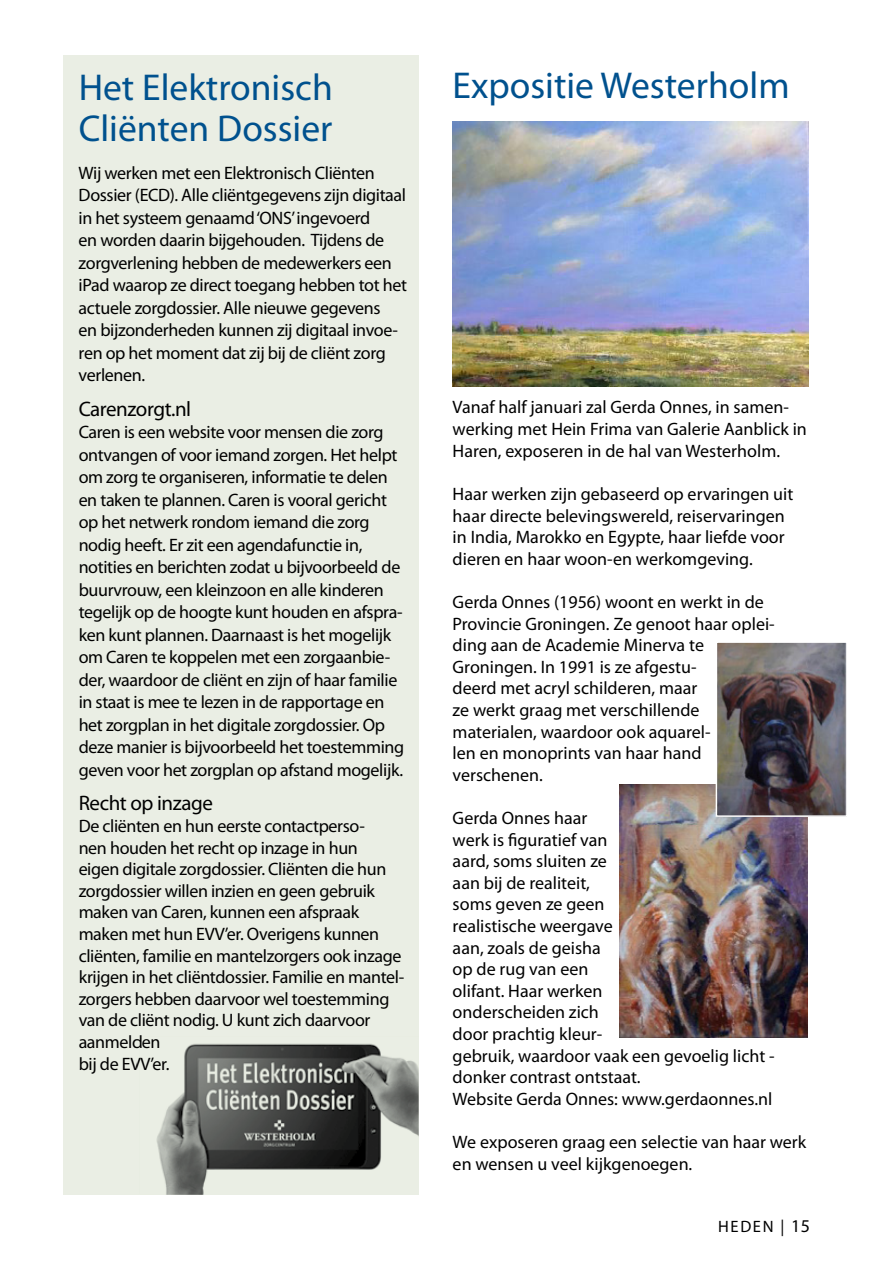
<style>
.page{position:relative;width:893px;height:1263px;background:#fff}
.page>*{position:absolute;margin:0;border:0;box-sizing:border-box;transform-origin:0 0}
.t1{font:37.5px/40.5px "Myriad Pro";color:#00518e}
.t2{font:21px "Myriad Pro";letter-spacing:-.02em;color:#000}
.t3{font:18px/22.5px "Myriad Pro";letter-spacing:-.02em;color:#000}
.t4{font:18px/21.6px "Myriad Pro";color:#000}
.t5{font:16.5px "Myriad Pro";letter-spacing:.1em;color:#000}
.s1{font-size:18px}
</style>
<div class="page">
<div style="left:64px;top:55px;width:355px;height:1140px;background:#eaeee4"></div>
<img style="left:156px;top:1043px;width:262px;height:151px">
<img style="left:620px;top:784px;width:188px;height:254px">
<img style="left:719px;top:644px;width:126px;height:170px">
<div style="left:716px;top:641px;width:132px;height:176px;border:2px solid #fff"></div>
<img style="left:453px;top:122px;width:356px;height:264px">
<h1 class="t1" style="left:79px;top:67px;width:256px">Het Elektronisch<br>Cliënten Dossier</h1>
<h1 class="t1" style="left:453px;top:64px;width:338px">Expositie Westerholm</h1>
<p class="t3" style="left:79px;top:161px;width:330px">Wij werken met een Elektronisch Cliënten Dossier (ECD). Alle cliëntgegevens zijn digitaal in het systeem genaamd ‘ONS’ ingevoerd<br>en worden daarin bijgehouden. Tijdens de zorgverlening hebben de medewerkers een iPad waarop ze direct toegang hebben tot het actuele zorgdossier. Alle nieuwe gegevens<br>en bijzonderheden kunnen zij digitaal invoe&shy;ren op het moment dat zij bij de cliënt zorg verlenen.</p>
<p class="t2" style="left:79px;top:396px;width:114px">Carenzorgt.nl</p>
<p class="t3" style="left:79px;top:421px;width:327px">Caren is een website voor mensen die zorg ontvangen of voor iemand zorgen. Het helpt om zorg te organiseren, informatie te delen en taken te plannen. Caren is vooral gericht op het netwerk rondom iemand die zorg nodig heeft. Er zit een agendafunctie in, notities en berichten zodat u bijvoorbeeld de buurvrouw, een kleinzoon en alle kinderen tegelijk op de hoogte kunt houden en afspra&shy;ken kunt plannen. Daarnaast is het mogelijk om Caren te koppelen met een zorgaanbie&shy;der, waardoor de cliënt en zijn of haar familie in staat is mee te lezen in de rapportage en het zorgplan in het digitale zorgdossier. Op deze manier is bijvoorbeeld het toestemming geven voor het zorgplan op afstand mogelijk.</p>
<p class="t2" style="left:79px;top:790px;width:136px">Recht op inzage</p>
<p class="t3" style="left:79px;top:815px;width:327px;line-height:21.6px">De cliënten en hun eerste contactperso-<br>nen houden het recht op inzage in hun<br>eigen digitale zorgdossier. Cliënten die hun zorgdossier willen inzien en geen gebruik maken van Caren, kunnen een afspraak maken met hun EVV’er. Overigens kunnen cliënten, familie en mantelzorgers ook inzage krijgen in het cliëntdossier. Familie en mantel&shy;zorgers hebben daarvoor wel toestemming van de cliënt nodig. U kunt zich daarvoor aanmelden<br>bij de EVV’er.</p>
<p class="t4" style="left:453px;top:396px;width:356px">Vanaf half januari zal Gerda Onnes, in samen&shy;werking met Hein Frima van Galerie Aanblick in<br>Haren, exposeren in de hal van Westerholm.</p>
<p class="t4" style="left:453px;top:483px;width:342px">Haar werken zijn gebaseerd op ervaringen uit haar directe belevingswereld, reiservaringen in India, Marokko en Egypte, haar liefde voor dieren en haar woon-en werkomgeving.</p>
<p class="t4" style="left:453px;top:591px;width:324px">Gerda Onnes (1956) woont en werkt in de<br>Provincie Groningen. Ze genoot haar oplei&shy;ding aan de Academie Minerva te<br>Groningen. In 1991 is ze afgestu-<br>deerd met acryl schilderen, maar<br>ze werkt graag met verschillende materialen, waardoor ook aquarel-<br>len en monoprints van haar hand verschenen.</p>
<p class="t4" style="left:453px;top:807px;width:323px">Gerda Onnes haar<br>werk is figuratief van<br>aard, soms sluiten ze<br>aan bij de realiteit,<br>soms geven ze geen<br>realistische weergave<br>aan, zoals de geisha<br>op de rug van een<br>olifant. Haar werken<br>onderscheiden zich<br>door prachtig kleur-<br>gebruik, waardoor vaak een gevoelig licht - donker contrast ontstaat.<br>Website Gerda Onnes: www.gerdaonnes.nl</p>
<p class="t4" style="left:453px;top:1131px;width:355px">We exposeren graag een selectie van haar werk en wensen u veel kijkgenoegen.</p>
<p class="t5" style="left:718px;top:1216px;width:93px">HEDEN | <span class="s1">15</span></p>
</div>
